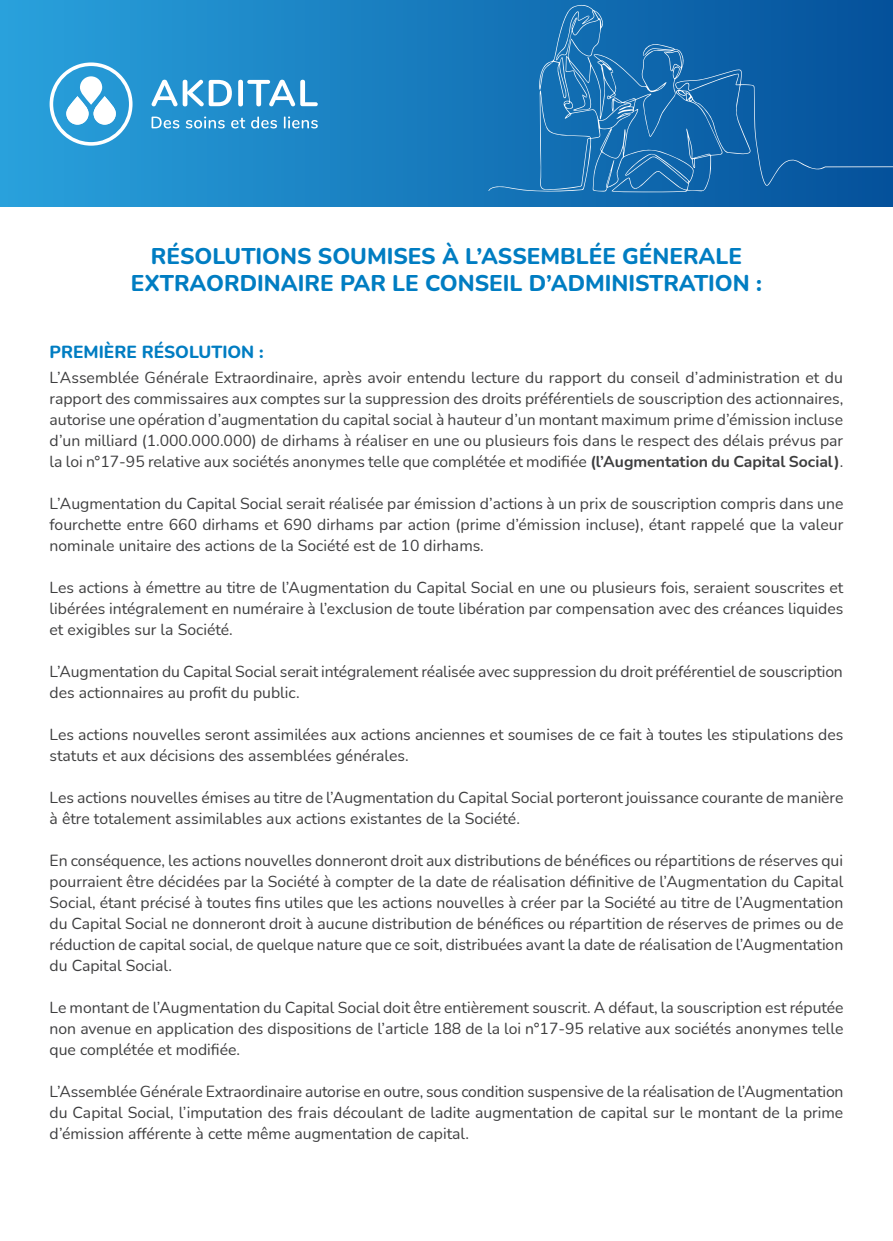
<style>
.page{position:relative;width:893px;height:1241px;background:#fff}
.page>*{position:absolute;margin:0;border:0;box-sizing:border-box;transform-origin:0 0}
.t1{font:800 22.75px/26.2px "Nunito";color:#007dc2;text-align:center}
.t2{font:800 17.5px "Nunito";color:#007dc2}
.t3{font:15.75px/21px "Nunito";color:#3e3e3f;text-align:justify}
.s1{font-weight:700}
</style>
<div class="page">
<div style="left:0;top:0;width:893px;height:206px;background:linear-gradient(to right,#29a1dc,#05519b)"></div>
<svg style="left:152px;top:80px;width:80px;height:26px"></svg>
<svg style="left:238px;top:80px;width:80px;height:26px"></svg>
<svg style="left:152px;top:117px;width:27px;height:11px"></svg>
<svg style="left:186px;top:116px;width:39px;height:12px"></svg>
<svg style="left:231px;top:118px;width:14px;height:10px"></svg>
<svg style="left:251px;top:116px;width:26px;height:12px"></svg>
<svg style="left:284px;top:116px;width:34px;height:12px"></svg>
<svg style="left:50px;top:62px;width:83px;height:84px"></svg>
<svg style="left:488px;top:3px;width:405px;height:189px;background:#1568ac"></svg>
<p class="t1" style="left:131px;top:242px;width:632px">RÉSOLUTIONS SOUMISES À L’ASSEMBLÉE GÉNERALE<br>EXTRAORDINAIRE PAR LE CONSEIL D’ADMINISTRATION :</p>
<p class="t2" style="left:50px;top:339px;width:216px">PREMIÈRE RÉSOLUTION :</p>
<p class="t3" style="left:50px;top:366px;width:795px">L’Assemblée Générale Extraordinaire, après avoir entendu lecture du rapport du conseil d’administration et du rapport des commissaires aux comptes sur la suppression des droits préférentiels de souscription des actionnaires, autorise une opération d’augmentation du capital social à hauteur d’un montant maximum prime d’émission incluse d’un milliard (1.000.000.000) de dirhams à réaliser en une ou plusieurs fois dans le respect des délais prévus par la loi n°17-95 relative aux sociétés anonymes telle que complétée et modifiée <span class="s1">(l’Augmentation du Capital Social)</span>.</p>
<p class="t3" style="left:50px;top:492px;width:795px">L’Augmentation du Capital Social serait réalisée par émission d’actions à un prix de souscription compris dans une fourchette entre 660 dirhams et 690 dirhams par action (prime d’émission incluse), étant rappelé que la valeur nominale unitaire des actions de la Société est de 10 dirhams.</p>
<p class="t3" style="left:50px;top:576px;width:795px">Les actions à émettre au titre de l’Augmentation du Capital Social en une ou plusieurs fois, seraient souscrites et libérées intégralement en numéraire à l’exclusion de toute libération par compensation avec des créances liquides et exigibles sur la Société.</p>
<p class="t3" style="left:50px;top:660px;width:795px">L’Augmentation du Capital Social serait intégralement réalisée avec suppression du droit préférentiel de souscription des actionnaires au profit du public.</p>
<p class="t3" style="left:50px;top:723px;width:795px">Les actions nouvelles seront assimilées aux actions anciennes et soumises de ce fait à toutes les stipulations des statuts et aux décisions des assemblées générales.</p>
<p class="t3" style="left:50px;top:786px;width:795px">Les actions nouvelles émises au titre de l’Augmentation du Capital Social porteront jouissance courante de manière à être totalement assimilables aux actions existantes de la Société.</p>
<p class="t3" style="left:50px;top:849px;width:795px">En conséquence, les actions nouvelles donneront droit aux distributions de bénéfices ou répartitions de réserves qui pourraient être décidées par la Société à compter de la date de réalisation définitive de l’Augmentation du Capital Social, étant précisé à toutes fins utiles que les actions nouvelles à créer par la Société au titre de l’Augmentation du Capital Social ne donneront droit à aucune distribution de bénéfices ou répartition de réserves de primes ou de réduction de capital social, de quelque nature que ce soit, distribuées avant la date de réalisation de l’Augmentation du Capital Social.</p>
<p class="t3" style="left:50px;top:996px;width:795px">Le montant de l’Augmentation du Capital Social doit être entièrement souscrit. A défaut, la souscription est réputée non avenue en application des dispositions de l’article 188 de la loi n°17-95 relative aux sociétés anonymes telle que complétée et modifiée.</p>
<p class="t3" style="left:50px;top:1080px;width:795px">L’Assemblée Générale Extraordinaire autorise en outre, sous condition suspensive de la réalisation de l’Augmentation du Capital Social, l’imputation des frais découlant de ladite augmentation de capital sur le montant de la prime d’émission afférente à cette même augmentation de capital.</p>
</div>
